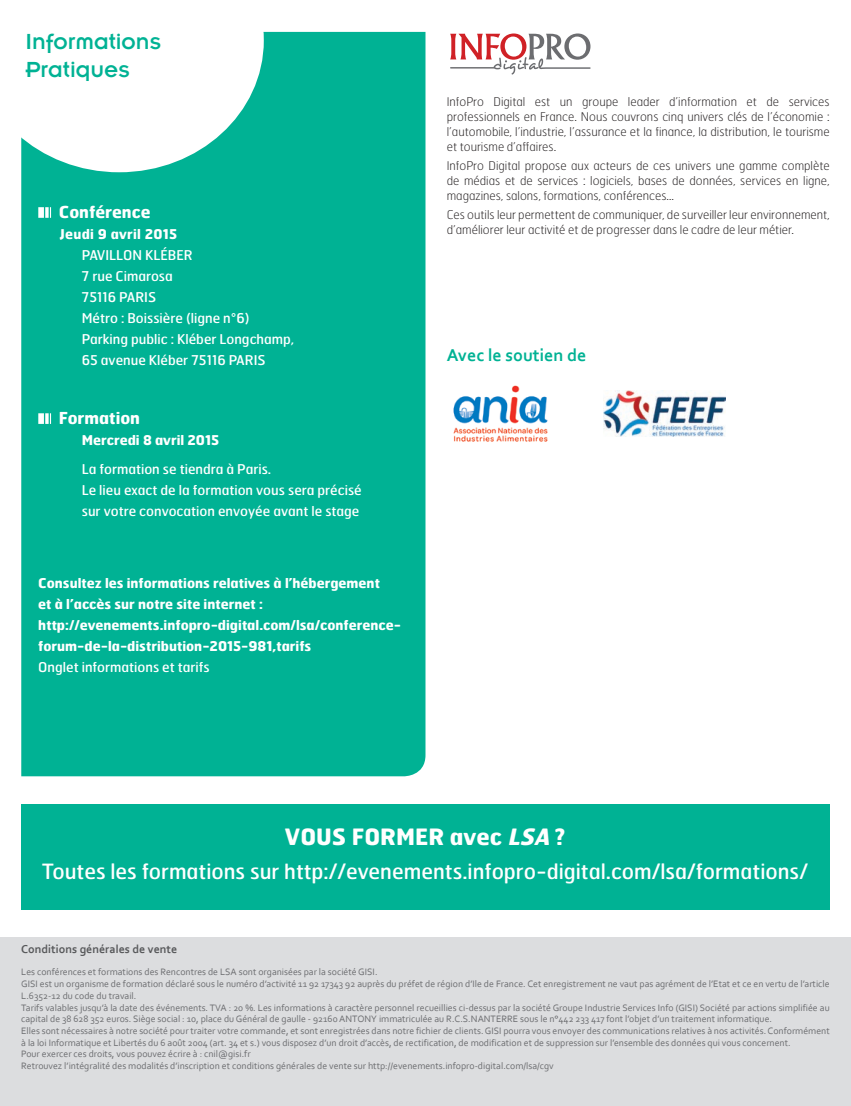
<style>
.page{position:relative;width:851px;height:1106px;background:#fff}
.page>*{position:absolute;margin:0;border:0;box-sizing:border-box;transform-origin:0 0}
.t1{font:24px/28.8px "Insignia LT Std";color:#00b294}
.t2{font:700 22.5px "Hermes";color:#fff}
.t3{font:21px "Hermes";color:#fff}
.t4{font:700 18px "Corbel";color:#00b294}
.t5{font:700 16.5px "Hermes";color:#fff}
.t6{font:13.5px/21px "Hermes";color:#fff}
.t7{font:700 13.5px/21px "Hermes";color:#fff}
.t8{font:700 13.5px "Hermes";letter-spacing:.02em;color:#fff}
.t9{font:100 12px/15px "Hermes";color:#231f20;text-align:justify}
.t10{font:700 12px "Corbel";color:#57585a}
.t11{font:9.75px/11.7px "Corbel";color:#6c6d70}
.s1{font-style:italic}
</style>
<div class="page">
<div style="left:21px;top:32px;width:404px;height:744px;background:#00b294"></div>
<svg style="left:21px;top:31px;width:243px;height:141px"></svg>
<div style="left:0;top:938px;width:850px;height:168px;background:#dcdddf"></div>
<div style="left:21px;top:804px;width:808px;height:106px;background:#00b294"></div>
<img style="left:603px;top:391px;width:122px;height:45px">
<img style="left:453px;top:385px;width:95px;height:57px">
<svg style="left:450px;top:33px;width:140px;height:42px"></svg>
<svg style="left:38px;top:207px;width:13px;height:11px"></svg>
<svg style="left:38px;top:413px;width:13px;height:11px"></svg>
<h1 class="t1" style="left:26px;top:27px;width:137px">Informations<br>Pratiques</h1>
<h3 class="t5" style="left:59px;top:201px;width:93px">Conférence</h3>
<h3 class="t8" style="left:60px;top:225px;width:119px">Jeudi 9 avril 2015</h3>
<h3 class="t6" style="left:82px;top:244px;width:214px">PAVILLON KLÉBER<br>7 rue Cimarosa<br>75116 PARIS<br>Métro : Boissière (ligne n°6)<br>Parking public : Kléber Longchamp,<br>65 avenue Kléber 75116 PARIS</h3>
<h3 class="t5" style="left:59px;top:407px;width:83px">Formation</h3>
<h3 class="t7" style="left:82px;top:429px;width:139px">Mercredi 8 avril 2015</h3>
<h3 class="t6" style="left:82px;top:458px;width:281px">La formation se tiendra à Paris.<br>Le lieu exact de la formation vous sera précisé sur votre convocation envoyée avant le stage</h3>
<h3 class="t7" style="left:38px;top:572px;width:364px">Consultez les informations relatives à l’hébergement<br>et à l’accès sur notre site internet : http://evenements.infopro-digital.com/lsa/conference&shy;forum-de-la-distribution-2015-981,tarifs</h3>
<h3 class="t6" style="left:38px;top:656px;width:173px">Onglet informations et tarifs</h3>
<p class="t9" style="left:446px;top:94px;width:384px">InfoPro Digital est un groupe leader d’information et de services professionnels en France. Nous couvrons cinq univers clés de l’économie : l’automobile, l’industrie, l’assurance et la finance, la distribution, le tourisme et tourisme d’affaires.</p>
<p class="t9" style="left:446px;top:158px;width:384px">InfoPro Digital propose aux acteurs de ces univers une gamme complète de médias et de services : logiciels, bases de données, services en ligne, magazines, salons, formations, conférences…</p>
<p class="t9" style="left:446px;top:207px;width:384px">Ces outils leur permettent de communiquer, de surveiller leur environnement, d’améliorer leur activité et de progresser dans le cadre de leur métier.</p>
<h3 class="t4" style="left:446px;top:343px;width:141px">Avec le soutien de</h3>
<h2 class="t2" style="left:285px;top:822px;width:282px">VOUS FORMER avec <span class="s1">LSA</span> ?</h2>
<h3 class="t3" style="left:42px;top:857px;width:767px">Toutes les formations sur http://evenements.infopro-digital.com/lsa/formations/</h3>
<p class="t10" style="left:21px;top:941px;width:157px">Conditions générales de vente</p>
<p class="t11" style="left:21px;top:966px;width:809px">Les conférences et formations des Rencontres de LSA sont organisées par la société GISI.<br>GISI est un organisme de formation déclaré sous le numéro d’activité 11 92 17343 92 auprès du préfet de région d’Ile de France. Cet enregistrement ne vaut pas agrément de l’Etat et ce en vertu de l’article L.6352-12 du code du travail.<br>Tarifs valables jusqu’à la date des événements. TVA : 20 %. Les informations à caractère personnel recueillies ci-dessus par la société Groupe Industrie Services Info (GISI) Société par actions simplifiée au capital de 38 628 352 euros. Siège social : 10, place du Général de gaulle - 92160 ANTONY immatriculée au R.C.S.NANTERRE sous le n°442 233 417 font l’objet d’un traitement informatique.<br>Elles sont nécessaires à notre société pour traiter votre commande, et sont enregistrées dans notre fichier de clients. GISI pourra vous envoyer des communications relatives à nos activités. Conformément à la loi Informatique et Libertés du 6 août 2004 (art. 34 et s.) vous disposez d’un droit d’accès, de rectification, de modification et de suppression sur l’ensemble des données qui vous concernent.<br>Pour exercer ces droits, vous pouvez écrire à : cnil@gisi.fr<br>Retrouvez l’intégralité des modalités d’inscription et conditions générales de vente sur http://evenements.infopro-digital.com/lsa/cgv</p>
</div>
